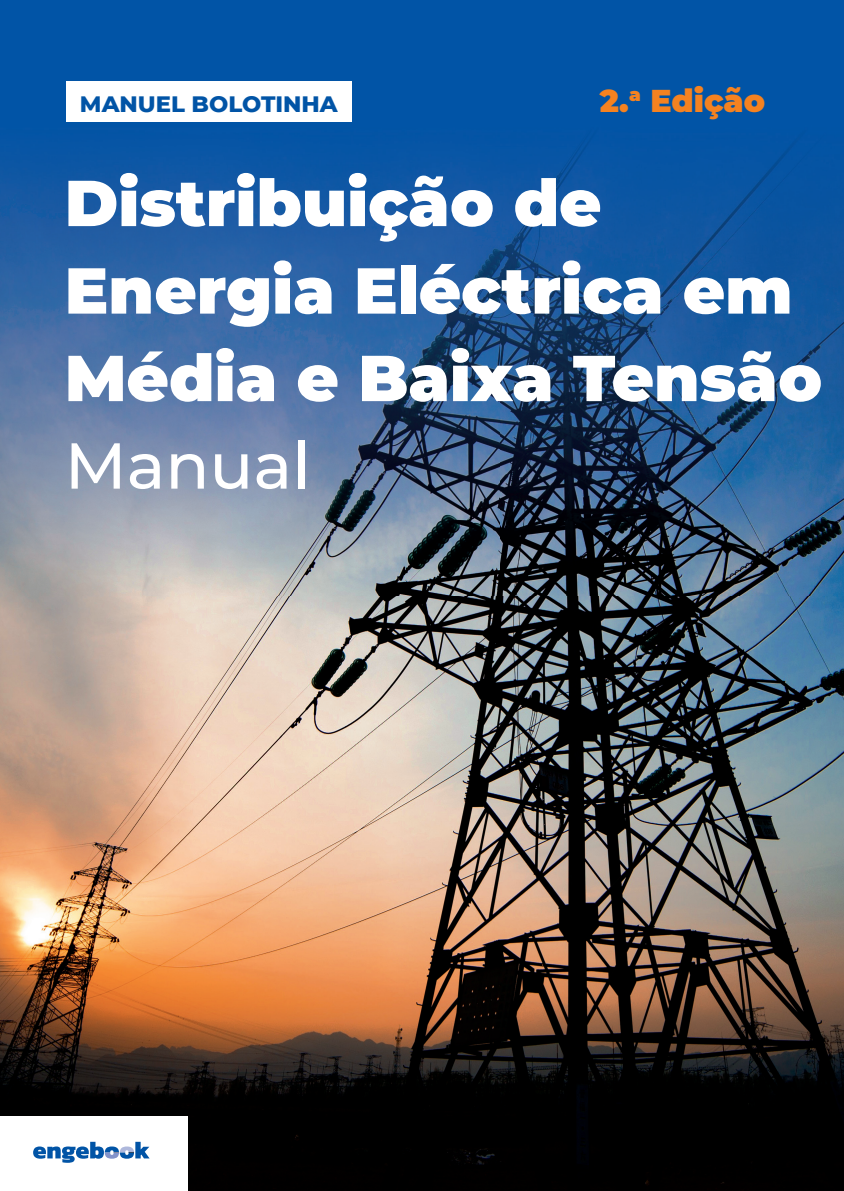
<style>
.page{position:relative;width:844px;height:1191px;background:#fff}
.page>*{position:absolute;margin:0;border:0;box-sizing:border-box;transform-origin:0 0}
.t1{font:900 64.75px/87.5px "Montserrat";color:#fff}
.t2{font:500 64.75px "Montserrat";color:#fff}
.t3{font:900 31.5px "Montserrat";color:#f58220}
.t4{font:800 22.75px "Montserrat";color:#0154a6}
</style>
<div class="page">
<img style="left:0;top:0;width:843px;height:1191px">
<div style="left:0;top:1116px;width:188px;height:75px;background:#fff"></div>
<svg style="left:33px;top:1141px;width:116px;height:21px"></svg>
<div style="left:66px;top:81px;width:286px;height:41px;background:#fff"></div>
<p class="t4" style="left:80px;top:87px;width:259px">MANUEL BOLOTINHA</p>
<p class="t3" style="left:599px;top:77px;width:167px">2.<sup>a</sup> Edição</p>
<p class="t1" style="left:65px;top:155px;width:758px">Distribuição de<br>Energia Eléctrica em<br>Média e Baixa Tensão</p>
<p class="t2" style="left:65px;top:420px;width:247px">Manual</p>
</div>
